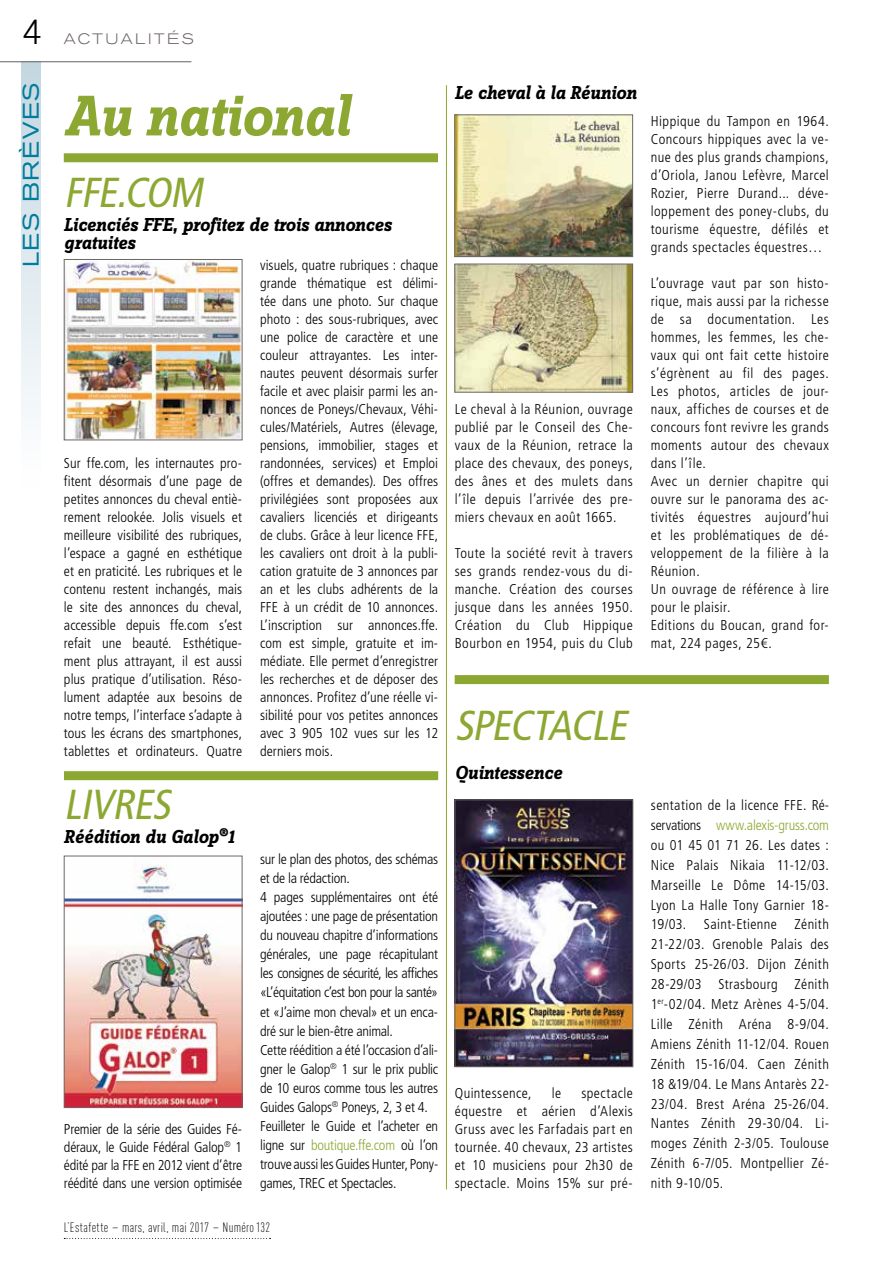
<style>
.page{position:relative;width:893px;height:1263px;background:#fff}
.page>*{position:absolute;margin:0;border:0;box-sizing:border-box;transform-origin:0 0}
.t1{font:italic 700 59.4px "Zine Slab Dis";letter-spacing:-.01em;color:#8ca832}
.t2{font:italic condensed 41.85px "Frutiger LT Std";color:#8ca832}
.t3{font:300 34.5px "Akzidenz Grotesk BQ";color:#000}
.t4{font:expanded 22.5px "Akzidenz Grotesk BQ";letter-spacing:.065em;color:#007c9d}
.t5{font:italic 700 19.5px/18px "Zine Slab Dis";letter-spacing:-.005em;color:#000}
.t6{font:300 expanded 15px "Akzidenz Grotesk BQ";letter-spacing:.17em;color:#6d6766}
.t7{font:300 condensed 14.25px/18px "Frutiger LT Std";letter-spacing:.025em;color:#000;text-align:justify}
.t8{font:300 condensed 14.25px/19px "Frutiger LT Std";letter-spacing:-.015em;color:#000}
.t9{font:300 13.5px "DIN Cond";letter-spacing:.025em;color:#000}
.s1{color:#8ca832}
.s2{font-size:15px}
</style>
<div class="page">
<div style="left:21px;top:62px;width:20px;height:425px;background:linear-gradient(to bottom,#c4d7e1,#fff)"></div>
<hr style="left:0;top:61px;width:191px;height:1px;background:#6d6766">
<svg style="left:64px;top:1238px;width:207px;height:1px"></svg>
<hr style="left:446px;top:85px;width:1px;height:1104px;background:#8ca832">
<div style="left:64px;top:153px;width:374px;height:9px;background:#8ca832"></div>
<div style="left:64px;top:771px;width:374px;height:9px;background:#8ca832"></div>
<div style="left:455px;top:675px;width:374px;height:9px;background:#8ca832"></div>
<img style="left:66px;top:261px;width:174px;height:177px">
<div style="left:64px;top:259px;width:178px;height:181px;border:1px solid #6d6766"></div>
<img style="left:66px;top:858px;width:174px;height:248px">
<div style="left:64px;top:856px;width:178px;height:252px;border:1px solid #6d6766"></div>
<img style="left:457px;top:802px;width:174px;height:263px">
<div style="left:455px;top:800px;width:178px;height:267px;border:1px solid #6d6766"></div>
<img style="left:457px;top:117px;width:174px;height:138px">
<div style="left:455px;top:115px;width:178px;height:142px;border:1px solid #6d6766"></div>
<img style="left:457px;top:266px;width:174px;height:124px">
<div style="left:455px;top:264px;width:178px;height:128px;border:1px solid #6d6766"></div>
<h3 class="t3" style="left:22px;top:12px;width:22px">4</h3>
<p class="t6" style="left:64px;top:30px;width:132px">ACTUALITÉS</p>
<h3 class="t4" style="left:18px;top:267px;width:185px;rotate:-90deg">LES BRÈVES</h3>
<h1 class="t1" style="left:64px;top:85px;width:287px">Au national</h1>
<h2 class="t2" style="left:64px;top:169px;width:149px">FFE.COM</h2>
<h3 class="t5" style="left:64px;top:217px;width:329px">Licenciés FFE, profitez de trois annonces gratuites</h3>
<p class="t7" style="left:64px;top:454px;width:180px">Sur ffe.com, les internautes pro&shy;fitent désormais d’une page de petites annonces du cheval entiè&shy;rement relookée. Jolis visuels et meilleure visibilité des rubriques, l’espace a gagné en esthétique et en praticité. Les rubriques et le contenu restent inchangés, mais le site des annonces du cheval, accessible depuis ffe.com s’est refait une beauté. Esthétique&shy;ment plus attrayant, il est aussi plus pratique d’utilisation. Réso&shy;lument adaptée aux besoins de notre temps, l’interface s’adapte à tous les écrans des smartphones, tablettes et ordinateurs. Quatre</p>
<h2 class="t2" style="left:64px;top:780px;width:117px">LIVRES</h2>
<h3 class="t5" style="left:64px;top:828px;width:172px">Réédition du Galop<sup>®</sup>1</h3>
<p class="t7" style="left:64px;top:1120px;width:180px">Premier de la série des Guides Fé&shy;déraux, le Guide Fédéral Galop<sup>®</sup> 1 édité par la FFE en 2012 vient d’être réédité dans une version optimisée</p>
<p class="t7" style="left:260px;top:256px;width:180px">visuels, quatre rubriques : chaque grande thématique est délimi&shy;tée dans une photo. Sur chaque photo : des sous-rubriques, avec une police de caractère et une couleur attrayantes. Les inter&shy;nautes peuvent désormais surfer facile et avec plaisir parmi les an&shy;nonces de Poneys/Chevaux, Véhi&shy;cules/Matériels, Autres (élevage, pensions, immobilier, stages et randonnées, services) et Emploi (offres et demandes). Des offres privilégiées sont proposées aux cavaliers licenciés et dirigeants de clubs. Grâce à leur licence FFE, les cavaliers ont droit à la publi&shy;cation gratuite de 3 annonces par an et les clubs adhérents de la FFE à un crédit de 10 annonces.<br>L’inscription sur annonces.ffe. com est simple, gratuite et im&shy;médiate. Elle permet d’enregistrer les recherches et de déposer des annonces. Profitez d’une réelle vi&shy;sibilité pour vos petites annonces avec 3 905 102 vues sur les 12 derniers mois.</p>
<p class="t8" style="left:260px;top:850px;width:180px">sur le plan des photos, des schémas et de la rédaction.<br>4 pages supplémentaires ont été ajoutées : une page de présentation du nouveau chapitre d’informations générales, une page récapitulant les consignes de sécurité, les affiches «L’équitation c’est bon pour la santé» et «J’aime mon cheval» et un enca&shy;dré sur le bien-être animal.<br>Cette réédition a été l’occasion d’ali&shy;gner le Galop<sup>®</sup> 1 sur le prix public de 10 euros comme tous les autres Guides Galops<sup>®</sup> Poneys, 2, 3 et 4.<br>Feuilleter le Guide et l’acheter en ligne sur <span class="s1">boutique.ffe.com</span> où l’on trouve aussi les Guides Hunter, Pony&shy;games, TREC et Spectacles.</p>
<p class="t9" style="left:64px;top:1220px;width:208px">L’Estafette <span class="s2">–</span> mars, avril, mai 2017 <span class="s2">–</span> Numéro132</p>
<h3 class="t5" style="left:455px;top:84px;width:183px">Le cheval à la Réunion</h3>
<p class="t7" style="left:455px;top:400px;width:180px">Le cheval à la Réunion, ouvrage publié par le Conseil des Che&shy;vaux de la Réunion, retrace la place des chevaux, des poneys, des ânes et des mulets dans l’île depuis l’arrivée des pre&shy;miers chevaux en août 1665.</p>
<p class="t7" style="left:455px;top:544px;width:180px">Toute la société revit à travers ses grands rendez-vous du di&shy;manche. Création des courses jusque dans les années 1950.<br>Création du Club Hippique Bourbon en 1954, puis du Club</p>
<p class="t7" style="left:651px;top:112px;width:180px">Hippique du Tampon en 1964.<br>Concours hippiques avec la ve&shy;nue des plus grands champions, d’Oriola, Janou Lefèvre, Marcel Rozier, Pierre Durand... déve&shy;loppement des poney-clubs, du tourisme équestre, défilés et grands spectacles équestres…</p>
<p class="t7" style="left:651px;top:274px;width:180px;text-align:left">L’ouvrage vaut par son histo&shy;rique, mais aussi par la richesse de sa documentation. Les hommes, les femmes, les che&shy;vaux qui ont fait cette histoire s’égrènent au fil des pages.<br>Les photos, articles de jour&shy;naux, affiches de courses et de concours font revivre les grands moments autour des chevaux dans l’île.<br>Avec un dernier chapitre qui ouvre sur le panorama des ac&shy;tivités équestres aujourd’hui et les problématiques de dé&shy;veloppement de la filière à la<br>Réunion.<br>Un ouvrage de référence à lire pour le plaisir.<br>Editions du Boucan, grand for&shy;mat, 224 pages, 25€.</p>
<h2 class="t2" style="left:455px;top:701px;width:182px">SPECTACLE</h2>
<h3 class="t5" style="left:455px;top:764px;width:109px">Quintessence</h3>
<p class="t7" style="left:455px;top:1084px;width:180px;text-indent:127px">spectacle équestre et aérien d’Alexis Gruss avec les Farfadais part en tournée. 40 chevaux, 23 artistes et 10 musiciens pour 2h30 de spectacle. Moins 15% sur pré-</p>
<p class="t7" style="left:455px;top:1084px;width:78px">Quintessence,</p>
<p class="t7" style="left:552px;top:1084px;width:11px">le</p>
<p class="t7" style="left:651px;top:795px;width:180px;line-height:20px">sentation de la licence FFE. Ré&shy;servations <span class="s1">www.alexis-gruss.com </span>ou 01 45 01 71 26. Les dates :<br>Nice Palais Nikaia 11-12/03.<br>Marseille Le Dôme 14-15/03.<br>Lyon La Halle Tony Garnier 18- 19/03. Saint-Etienne Zénith 21-22/03. Grenoble Palais des Sports 25-26/03. Dijon Zénith 28-29/03 Strasbourg Zénith 1<sup>er</sup>-02/04. Metz Arènes 4-5/04.<br>Lille Zénith Aréna 8-9/04.<br>Amiens Zénith 11-12/04. Rouen Zénith 15-16/04. Caen Zénith 18 &amp;19/04. Le Mans Antarès 22- 23/04. Brest Aréna 25-26/04.<br>Nantes Zénith 29-30/04. Li&shy;moges Zénith 2-3/05. Toulouse Zénith 6-7/05. Montpellier Zé&shy;nith 9-10/05.</p>
</div>
